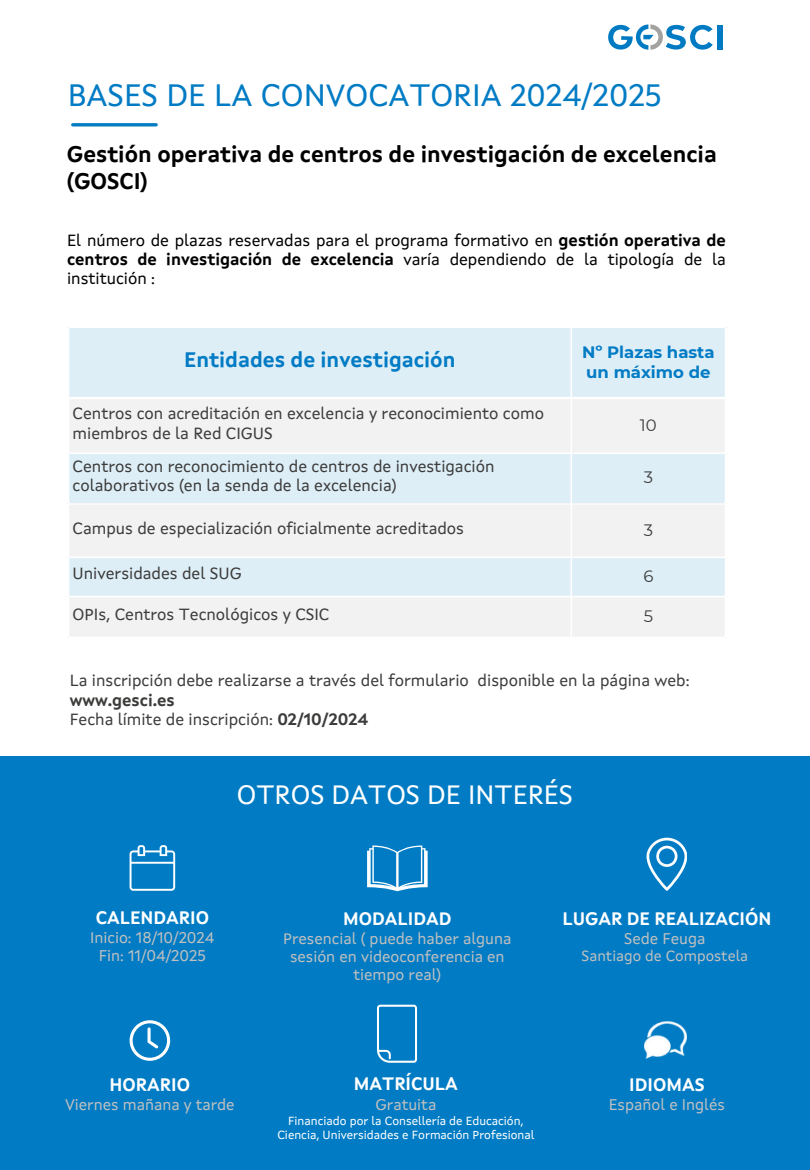
<style>
.page{position:relative;width:810px;height:1170px;background:#fff}
.page>*{position:absolute;margin:0;border:0;box-sizing:border-box;transform-origin:0 0}
.t1{font:31.5px "Xunta Sans";color:#007bc4}
.t2{font:27px "Xunta Sans";color:#fff}
.t3{font:700 22.5px/27px "Xunta Sans";color:#000}
.t4{font:700 21px "Xunta Sans";color:#007bc4}
.t5{font:700 18px "Xunta Sans";color:#fff}
.t6{font:16.5px/19.2px "Xunta Sans";color:#3c3c3b}
.t7{font:16.5px/19.2px "Xunta Sans";color:#000;text-align:justify}
.t8{font:700 16.5px/19.2px "Montserrat";color:#007bc4}
.t9{font:16.5px "Montserrat";color:#3c3c3b}
.t10{font:15.75px/18px "Xunta Sans";color:#c0c0c0;text-align:center}
.t11{font:15px "Xunta Sans";color:#c0c0c0}
.t12{font:12px/14px "Xunta Sans";color:#fff;text-align:center}
.s1{font-weight:700}
</style>
<div class="page">
<hr style="left:73px;top:123px;width:83px;height:3px;background:#007bc4">
<div style="left:0;top:757px;width:810px;height:413px;background:#007bc4"></div>
<img style="left:644px;top:1021px;width:43px;height:38px">
<div style="left:69px;top:328px;width:656px;height:69px;background:#deeef7"></div>
<svg style="left:69px;top:399px;width:656px;height:237px;fill:#f2f2f2"></svg>
<hr style="left:571px;top:328px;width:1px;height:309px;background:#fff">
<hr style="left:68px;top:452px;width:658px;height:2px;background:#fff">
<hr style="left:68px;top:503px;width:658px;height:2px;background:#fff">
<hr style="left:68px;top:557px;width:658px;height:1px;background:#fff">
<hr style="left:68px;top:596px;width:658px;height:1px;background:#fff">
<svg style="left:608px;top:24px;width:105px;height:26px"></svg>
<div style="left:718px;top:25px;width:5px;height:24px;background:#007bc3"></div>
<svg style="left:130px;top:1020px;width:40px;height:41px"></svg>
<svg style="left:130px;top:845px;width:45px;height:46px"></svg>
<svg style="left:646px;top:838px;width:41px;height:53px"></svg>
<svg style="left:377px;top:1005px;width:40px;height:58px"></svg>
<svg style="left:367px;top:846px;width:61px;height:45px"></svg>
<p class="t1" style="left:68px;top:82px;width:595px">BASES DE LA CONVOCATORIA 2024/2025</p>
<p class="t3" style="left:67px;top:143px;width:652px">Gestión operativa de centros de investigación de excelencia (GOSCI)</p>
<h4 class="t7" style="left:67px;top:232px;width:660px">El número de plazas reservadas para el programa formativo en <span class="s1">gestión operativa de centros de investigación de excelencia</span> varía dependiendo de la tipología de la institución :</h4>
<h3 class="t4" style="left:184px;top:351px;width:273px">Entidades de investigación</h3>
<h4 class="t8" style="left:582px;top:343px;width:134px">Nº Plazas hasta un máximo de</h4>
<p class="t6" style="left:73px;top:405px;width:473px">Centros con acreditación en excelencia y reconocimiento como miembros de la Red CIGUS</p>
<p class="t9" style="left:640px;top:415px;width:18px">10</p>
<p class="t6" style="left:73px;top:458px;width:423px">Centros con reconocimiento de centros de investigación colaborativos (en la senda de la excelencia)</p>
<p class="t9" style="left:644px;top:467px;width:11px">3</p>
<p class="t6" style="left:73px;top:520px;width:393px">Campus de especialización oficialmente acreditados</p>
<p class="t9" style="left:644px;top:520px;width:11px">3</p>
<p class="t6" style="left:73px;top:566px;width:171px">Universidades del SUG</p>
<p class="t9" style="left:643px;top:566px;width:12px">6</p>
<p class="t6" style="left:73px;top:606px;width:258px">OPIs, Centros Tecnológicos y CSIC</p>
<p class="t9" style="left:644px;top:606px;width:11px">5</p>
<h4 class="t6" style="left:70px;top:673px;width:621px">La inscripción debe realizarse a través del formulario disponible en la página web: <span class="s1">www.gesci.es<br></span>Fecha límite de inscripción: <span class="s1">02/10/2024</span></h4>
<h4 class="t2" style="left:237px;top:783px;width:338px">OTROS DATOS DE INTERÉS</h4>
<p class="t5" style="left:96px;top:910px;width:115px">CALENDARIO</p>
<p class="t10" style="left:90px;top:930px;width:126px">Inicio: 18/10/2024<br>Fin: 11/04/2025</p>
<h2 class="t5" style="left:343px;top:912px;width:110px">MODALIDAD</h2>
<h2 class="t10" style="left:283px;top:931px;width:230px">Presencial ( puede haber alguna sesión en videoconferencia en tiempo real)</h2>
<p class="t5" style="left:562px;top:912px;width:210px">LUGAR DE REALIZACIÓN</p>
<p class="t10" style="left:624px;top:931px;width:83px">Sede Feuga</p>
<p class="t11" style="left:582px;top:950px;width:168px">Santiago de Compostela</p>
<h4 class="t5" style="left:110px;top:1077px;width:82px">HORARIO</h4>
<h4 class="t10" style="left:65px;top:1097px;width:171px">Viernes mañana y tarde</h4>
<p class="t5" style="left:354px;top:1077px;width:105px">MATRÍCULA</p>
<p class="t10" style="left:375px;top:1097px;width:62px">Gratuita</p>
<p class="t12" style="left:277px;top:1115px;width:259px">Financiado por la Consellería de Educación,<br>Ciencia, Universidades e Formación Profesional</p>
<p class="t5" style="left:629px;top:1077px;width:77px">IDIOMAS</p>
<p class="t10" style="left:609px;top:1097px;width:118px">Español e Inglés</p>
</div>
